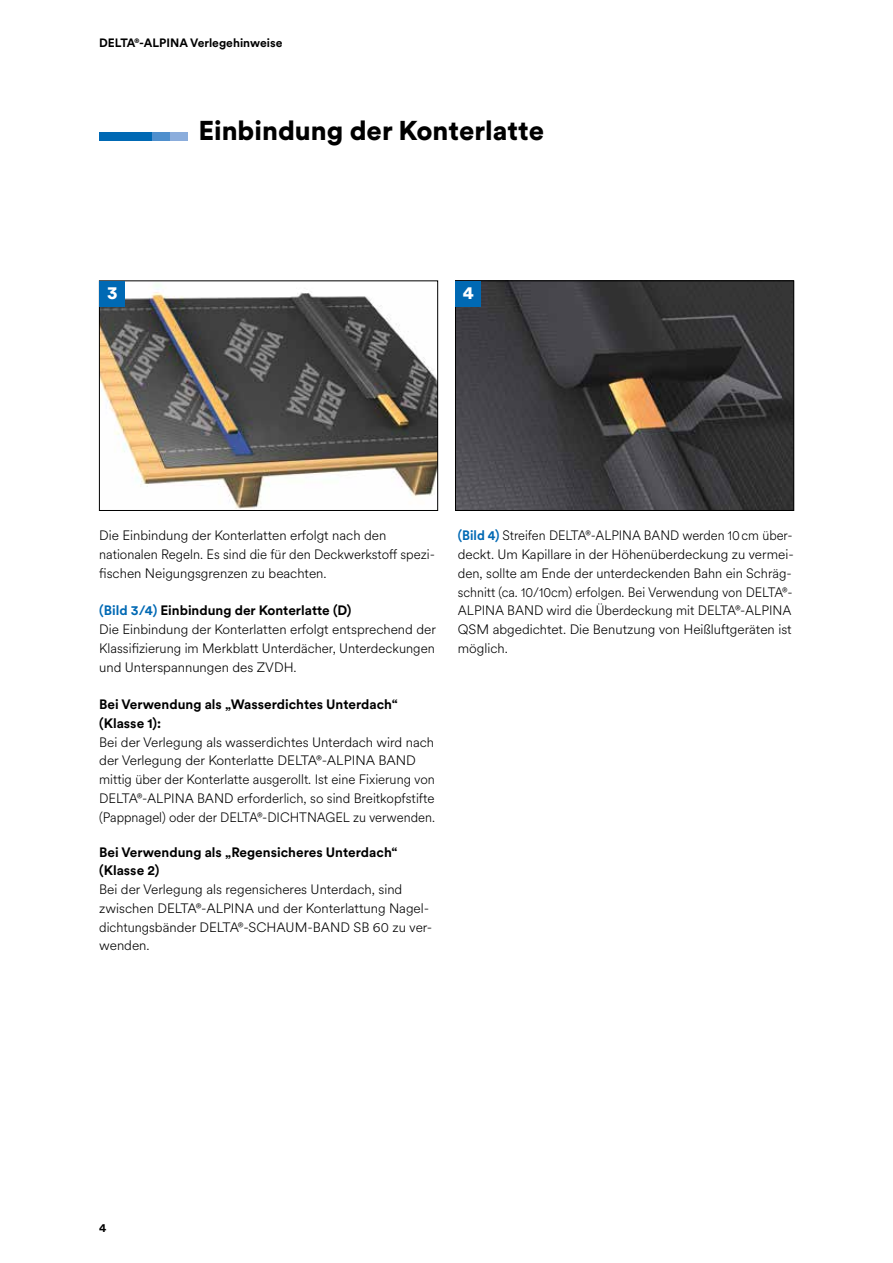
<style>
.page{position:relative;width:893px;height:1263px;background:#fff}
.page>*{position:absolute;margin:0;border:0;box-sizing:border-box;transform-origin:0 0}
.t1{font:900 27px "Circular XX";color:#000}
.t2{font:900 18px "Circular XX";color:#fff}
.t3{font:300 13.5px/18.8px "Circular XX";color:#000}
.t4{font:300 13.5px/18.8px "Circular XX";color:#000;scale:.95 1}
.t5{font:700 13.5px/18.8px "Circular XX";color:#000}
.t6{font:700 12px "Circular XX";color:#000}
.s1{font-weight:700;color:#0069b4}
.s2{font-weight:700}
</style>
<div class="page">
<img style="left:101px;top:284px;width:335px;height:225px">
<div style="left:99px;top:281px;width:339px;height:230px;border:1px solid #000"></div>
<img style="left:457px;top:283px;width:335px;height:226px">
<div style="left:455px;top:281px;width:339px;height:230px;border:1px solid #000"></div>
<div style="left:99px;top:132px;width:53px;height:8px;background:#0069b4"></div>
<div style="left:152px;top:132px;width:18px;height:8px;background:#4f8fcd"></div>
<div style="left:170px;top:132px;width:17px;height:8px;background:#8baddc"></div>
<div style="left:100px;top:281px;width:25px;height:26px;background:#0069b4"></div>
<div style="left:456px;top:281px;width:25px;height:26px;background:#0069b4"></div>
<p class="t6" style="left:99px;top:34px;width:185px">DELTA®-ALPINA Verlegehinweise</p>
<h1 class="t1" style="left:198px;top:112px;width:347px">Einbindung der Konterlatte</h1>
<h2 class="t2" style="left:107px;top:280px;width:12px">3</h2>
<h2 class="t2" style="left:463px;top:280px;width:13px">4</h2>
<p class="t3" style="left:99px;top:526px;width:337px">Die Einbindung der Konterlatten erfolgt nach den nationalen Regeln. Es sind die für den Deckwerkstoff spezi&shy;fischen Neigungsgrenzen zu beachten.</p>
<p class="t3" style="left:99px;top:601px;width:338px"><span class="s1">(Bild 3/4)</span> <span class="s2">Einbindung der Konterlatte (D)<br></span>Die Einbindung der Konterlatten erfolgt entsprechend der Klassifizierung im Merkblatt Unterdächer, Unterdeckungen und Unterspannungen des ZVDH.</p>
<p class="t5" style="left:99px;top:694px;width:300px">Bei Verwendung als „Wasserdichtes Unterdach“ (Klasse 1):</p>
<p class="t3" style="left:99px;top:732px;width:337px">Bei der Verlegung als wasserdichtes Unterdach wird nach der Verlegung der Konterlatte DELTA®-ALPINA BAND mittig über der Konterlatte ausgerollt. Ist eine Fixierung von DELTA®-ALPINA BAND erforderlich, so sind Breitkopfstifte (Pappnagel) oder der DELTA®-DICHTNAGEL zu verwenden.</p>
<p class="t5" style="left:99px;top:842px;width:300px">Bei Verwendung als „Regensicheres Unterdach“ (Klasse 2)</p>
<p class="t3" style="left:99px;top:879px;width:335px">Bei der Verlegung als regensicheres Unterdach, sind zwischen DELTA®-ALPINA und der Konterlattung Nagel&shy;dichtungsbänder DELTA®-SCHAUM-BAND SB 60 zu ver&shy;wenden.</p>
<p class="t4" style="left:458px;top:526px;width:355px"><span class="s1">(Bild 4)</span> Streifen DELTA®-ALPINA BAND werden 10cm über&shy;deckt. Um Kapillare in der Höhenüberdeckung zu vermei&shy;den, sollte am Ende der unterdeckenden Bahn ein Schräg&shy;schnitt (ca. 10/10cm) erfolgen. Bei Verwendung von DELTA®- ALPINA BAND wird die Überdeckung mit DELTA®-ALPINA QSM abgedichtet. Die Benutzung von Heißluftgeräten ist möglich.</p>
<p class="t6" style="left:99px;top:1219px;width:9px">4</p>
</div>
